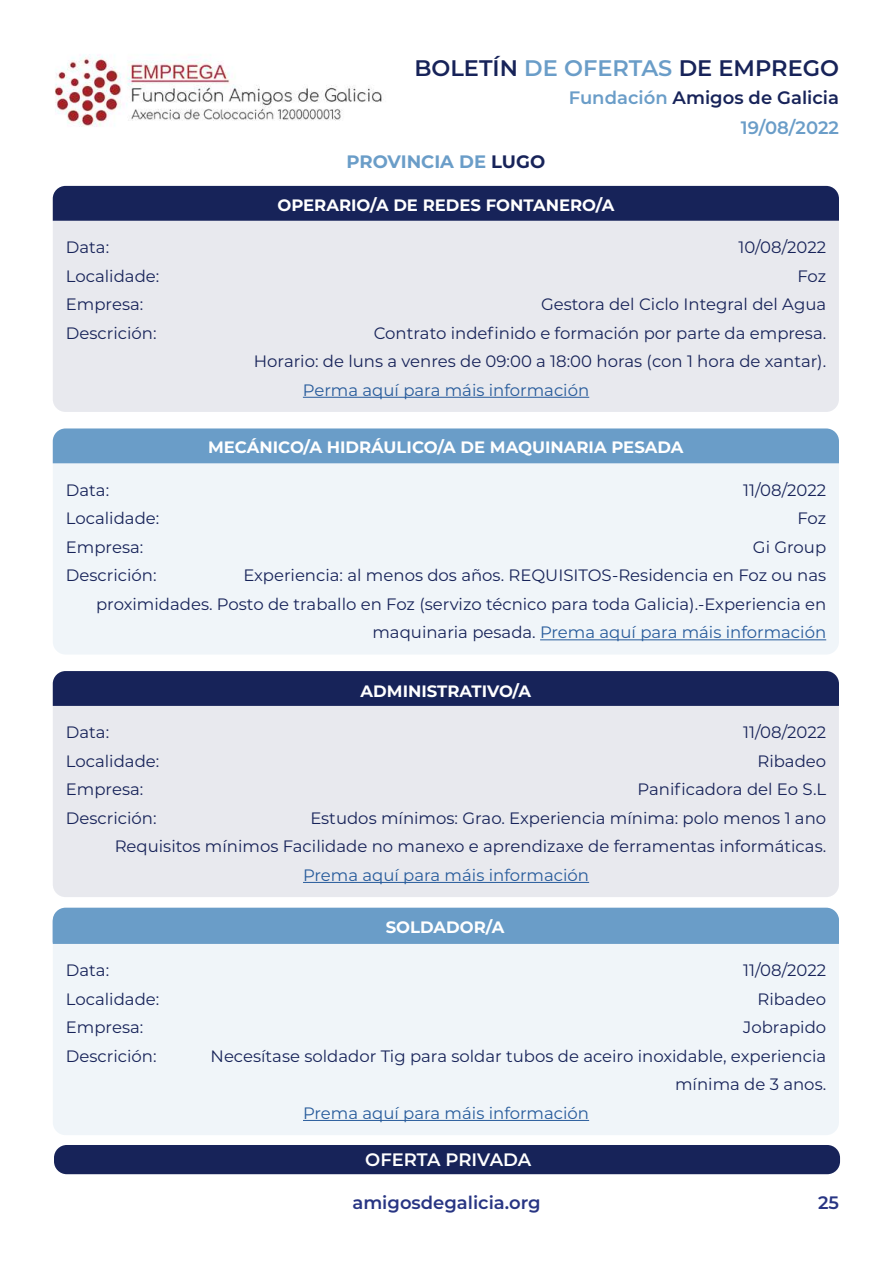
<style>
.page{position:relative;width:893px;height:1263px;background:#fff}
.page>*{position:absolute;margin:0;border:0;box-sizing:border-box;transform-origin:0 0}
.t1{font:600 22.5px "Montserrat";color:#172359}
.t2{font:600 18px/30.3px "Montserrat";color:#6a9dc8;text-align:right}
.t3{font:600 18px "Montserrat";color:#283583}
.t4{font:700 18px "Montserrat";color:#6a9dc8}
.t5{font:600 18px "Montserrat";letter-spacing:-.005em;color:#fff}
.t6{font:16.5px/28.5px "Montserrat";color:#172359;text-align:right}
.t7{font:700 16.5px "Montserrat";color:#fff}
.t8{font:16.5px "Montserrat";color:#275b9b}
.s1{color:#6a9dc8}
.s2{color:#172359}
.s3{color:#275b9b}
</style>
<div class="page">
<img style="left:55px;top:54px;width:327px;height:73px">
<div style="left:53px;top:463px;width:786px;height:191px;background:#f0f5f9"></div>
<div style="left:53px;top:706px;width:786px;height:191px;background:#e8e9ee"></div>
<div style="left:53px;top:944px;width:786px;height:191px;background:#f0f5f9"></div>
<div style="left:53px;top:428px;width:786px;height:35px;background:#6a9dc8"></div>
<div style="left:53px;top:671px;width:786px;height:35px;background:#172359"></div>
<div style="left:53px;top:908px;width:786px;height:36px;background:#6a9dc8"></div>
<hr style="left:540px;top:639px;width:286px;height:1px;background:#275b9b">
<hr style="left:303px;top:882px;width:286px;height:1px;background:#275b9b">
<hr style="left:303px;top:1120px;width:286px;height:1px;background:#275b9b">
<div style="left:54px;top:1145px;width:786px;height:29px;background:#172359;border-radius:13px"></div>
<div style="left:53px;top:221px;width:786px;height:191px;background:#e8e9ee"></div>
<div style="left:53px;top:186px;width:786px;height:35px;background:#172359"></div>
<hr style="left:303px;top:397px;width:286px;height:1px;background:#275b9b">
<h1 class="t1" style="left:414px;top:52px;width:426px">BOLETÍN <span class="s1">DE OFERTAS</span> DE EMPREGO</h1>
<p class="t4" style="left:347px;top:149px;width:200px">PROVINCIA DE <span class="s2">LUGO</span></p>
<p class="t2" style="left:569px;top:81px;width:272px">Fundación <span class="s2">Amigos de Galicia<br></span>19/08/2022</p>
<p class="t7" style="left:277px;top:193px;width:338px">OPERARIO/A DE REDES FONTANERO/A</p>
<p class="t6" style="left:66px;top:232px;width:45px">Data:</p>
<p class="t6" style="left:738px;top:232px;width:89px">10/08/2022</p>
<p class="t6" style="left:66px;top:261px;width:95px">Localidade:</p>
<p class="t6" style="left:797px;top:261px;width:30px">Foz</p>
<p class="t6" style="left:66px;top:289px;width:79px">Empresa:</p>
<p class="t6" style="left:541px;top:289px;width:287px">Gestora del Ciclo Integral del Agua</p>
<p class="t6" style="left:66px;top:318px;width:92px">Descrición:</p>
<p class="t6" style="left:254px;top:318px;width:574px">Contrato indefinido e formación por parte da empresa.<br>Horario: de luns a venres de 09:00 a 18:00 horas (con 1 hora de xantar).</p>
<p class="t8" style="left:303px;top:378px;width:288px">Perma aquí para máis información</p>
<p class="t7" style="left:208px;top:435px;width:477px">MECÁNICO/A HIDRÁULICO/A DE MAQUINARIA PESADA</p>
<p class="t6" style="left:66px;top:475px;width:45px">Data:</p>
<p class="t6" style="left:743px;top:475px;width:85px">11/08/2022</p>
<p class="t6" style="left:66px;top:503px;width:95px">Localidade:</p>
<p class="t6" style="left:797px;top:503px;width:30px">Foz</p>
<p class="t6" style="left:66px;top:532px;width:79px">Empresa:</p>
<p class="t6" style="left:753px;top:532px;width:75px">Gi Group</p>
<p class="t6" style="left:66px;top:560px;width:92px">Descrición:</p>
<p class="t6" style="left:96px;top:560px;width:732px">Experiencia: al menos dos años. REQUISITOS-Residencia en Foz ou nas<br>proximidades. Posto de traballo en Foz (servizo técnico para toda Galicia).-Experiencia en maquinaria pesada. <span class="s3">Prema aquí para máis información</span></p>
<p class="t7" style="left:361px;top:679px;width:172px">ADMINISTRATIVO/A</p>
<p class="t6" style="left:66px;top:717px;width:45px">Data:</p>
<p class="t6" style="left:743px;top:717px;width:85px">11/08/2022</p>
<p class="t6" style="left:66px;top:746px;width:95px">Localidade:</p>
<p class="t6" style="left:757px;top:746px;width:70px">Ribadeo</p>
<p class="t6" style="left:66px;top:774px;width:79px">Empresa:</p>
<p class="t6" style="left:638px;top:774px;width:190px">Panificadora del Eo S.L</p>
<p class="t6" style="left:66px;top:803px;width:92px">Descrición:</p>
<p class="t6" style="left:115px;top:803px;width:713px">Estudos mínimos: Grao. Experiencia mínima: polo menos 1 ano<br>Requisitos mínimos Facilidade no manexo e aprendizaxe de ferramentas informáticas.</p>
<p class="t8" style="left:303px;top:863px;width:288px">Prema aquí para máis información</p>
<p class="t7" style="left:386px;top:915px;width:120px">SOLDADOR/A</p>
<p class="t6" style="left:66px;top:955px;width:45px">Data:</p>
<p class="t6" style="left:743px;top:955px;width:85px">11/08/2022</p>
<p class="t6" style="left:66px;top:984px;width:95px">Localidade:</p>
<p class="t6" style="left:757px;top:984px;width:70px">Ribadeo</p>
<p class="t6" style="left:66px;top:1012px;width:79px">Empresa:</p>
<p class="t6" style="left:743px;top:1012px;width:85px">Jobrapido</p>
<p class="t6" style="left:66px;top:1041px;width:92px">Descrición:</p>
<p class="t6" style="left:211px;top:1041px;width:617px">Necesítase soldador Tig para soldar tubos de aceiro inoxidable, experiencia mínima de 3 anos.</p>
<p class="t8" style="left:303px;top:1101px;width:288px">Prema aquí para máis información</p>
<p class="t5" style="left:365px;top:1147px;width:168px">OFERTA PRIVADA</p>
<p class="t3" style="left:352px;top:1190px;width:190px">amigosdegalicia.org</p>
<p class="t3" style="left:818px;top:1190px;width:22px">25</p>
</div>
